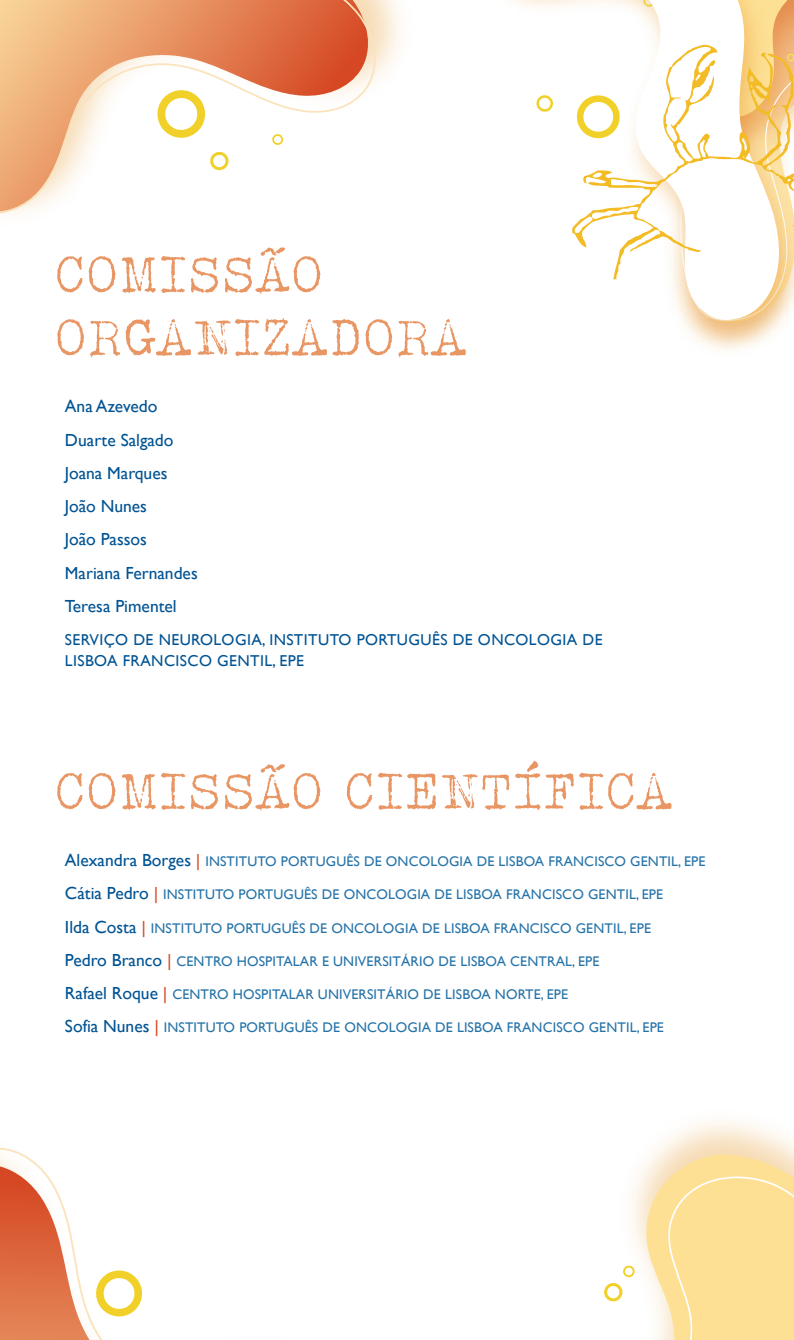
<style>
.page{position:relative;width:794px;height:1340px;background:#fff}
.page>*{position:absolute;margin:0;border:0;box-sizing:border-box;transform-origin:0 0}
.t1{font:52.5px/63px "Albertsthal Typewriter";color:#e99665}
.t2{font:17.5px/33.2px "Gill Sans";color:#005393}
.t3{font:15.75px/21px "Gill Sans";letter-spacing:.025em;color:#005393}
.t4{font:14px "Gill Sans";letter-spacing:.01em;color:#2673a8}
.s1{font-size:17.5px;color:#005393}
.s2{font-size:17.5px;color:#d54823}
</style>
<div class="page">
<svg style="left:0;top:0;width:384px;height:221px"></svg>
<svg style="left:271px;top:134px;width:12px;height:11px"></svg>
<img style="left:682px;top:0;width:112px;height:350px">
<svg style="left:513px;top:0;width:267px;height:320px"></svg>
<svg style="left:572px;top:44px;width:222px;height:236px"></svg>
<img style="left:623px;top:1120px;width:171px;height:158px">
<svg style="left:635px;top:1153px;width:159px;height:186px;background:#fce3a5"></svg>
<svg style="left:0;top:1166px;width:143px;height:173px"></svg>
<svg style="left:604px;top:1283px;width:19px;height:19px"></svg>
<h1 class="t1" style="left:54px;top:241px;width:415px">COMISSÃO<br>ORGANIZADORA</h1>
<p class="t2" style="left:65px;top:389px;width:134px">Ana Azevedo<br>Duarte Salgado<br>Joana Marques<br>João Nunes<br>João Passos<br>Mariana Fernandes<br>Teresa Pimentel</p>
<p class="t3" style="left:65px;top:629px;width:539px">SERVIÇO DE NEUROLOGIA, INSTITUTO PORTUGUÊS DE ONCOLOGIA DE<br>LISBOA FRANCISCO GENTIL, EPE</p>
<h1 class="t1" style="left:54px;top:757px;width:620px">COMISSÃO CIENTÍFICA</h1>
<p class="t4" style="left:65px;top:853px;width:642px"><span class="s1">Alexandra Borges</span> <span class="s2">|</span> INSTITUTO PORTUGUÊS DE ONCOLOGIA DE LISBOA FRANCISCO GENTIL, EPE</p>
<p class="t4" style="left:65px;top:886px;width:600px"><span class="s1">Cátia Pedro</span> <span class="s2">|</span> INSTITUTO PORTUGUÊS DE ONCOLOGIA DE LISBOA FRANCISCO GENTIL, EPE</p>
<p class="t4" style="left:65px;top:919px;width:587px"><span class="s1">Ilda Costa</span> <span class="s2">|</span> INSTITUTO PORTUGUÊS DE ONCOLOGIA DE LISBOA FRANCISCO GENTIL, EPE</p>
<p class="t4" style="left:65px;top:952px;width:536px"><span class="s1">Pedro Branco</span> <span class="s2">|</span> CENTRO HOSPITALAR E UNIVERSITÁRIO DE LISBOA CENTRAL, EPE</p>
<p class="t4" style="left:65px;top:986px;width:504px"><span class="s1">Rafael Roque</span> <span class="s2">|</span> CENTRO HOSPITALAR UNIVERSITÁRIO DE LISBOA NORTE, EPE</p>
<p class="t4" style="left:65px;top:1019px;width:600px"><span class="s1">Sofia Nunes</span> <span class="s2">|</span> INSTITUTO PORTUGUÊS DE ONCOLOGIA DE LISBOA FRANCISCO GENTIL, EPE</p>
</div>
